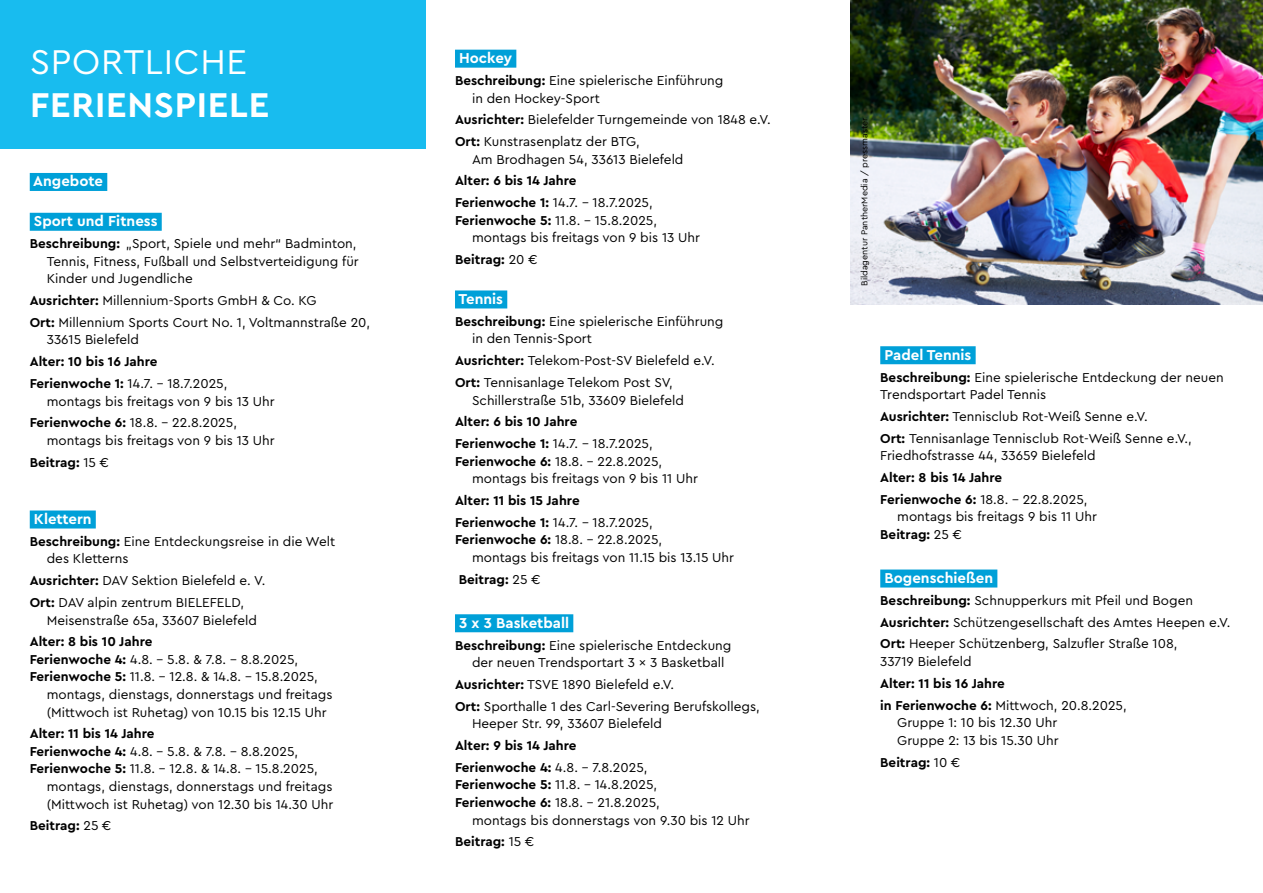
<style>
.page{position:relative;width:1263px;height:893px;background:#fff}
.page>*{position:absolute;margin:0;border:0;box-sizing:border-box;transform-origin:0 0}
.t1{font:700 36px "Cera Bielefeld";letter-spacing:.02em;color:#fff}
.t2{font:36px "Cera Bielefeld";letter-spacing:.02em;color:#fff}
.t3{font:700 15px "Cera Bielefeld";color:#fff}
.t4{font:13.5px/17.5px "Cera Bielefeld";color:#000}
.t5{font:700 13.5px/21.8px "Cera Bielefeld";color:#000}
.t6{font:9px "Cera Bielefeld";color:#000}
.s1{font-weight:700}
.s2{font-weight:400}
</style>
<div class="page">
<div style="left:0;top:0;width:425px;height:149px;background:#18bcef"></div>
<img style="left:850px;top:0;width:413px;height:304px">
<div style="left:30px;top:173px;width:77px;height:18px;background:#00a0d8"></div>
<div style="left:30px;top:213px;width:132px;height:18px;background:#00a0d8"></div>
<div style="left:30px;top:510px;width:66px;height:18px;background:#00a0d8"></div>
<div style="left:455px;top:50px;width:61px;height:18px;background:#00a0d8"></div>
<div style="left:455px;top:290px;width:52px;height:18px;background:#00a0d8"></div>
<div style="left:455px;top:614px;width:118px;height:18px;background:#00a0d8"></div>
<div style="left:880px;top:346px;width:96px;height:18px;background:#00a0d8"></div>
<div style="left:880px;top:569px;width:117px;height:18px;background:#00a0d8"></div>
<h1 class="t2" style="left:30px;top:38px;width:218px">SPORTLICHE</h1>
<h1 class="t1" style="left:30px;top:81px;width:241px">FERIENSPIELE</h1>
<p class="t3" style="left:33px;top:171px;width:71px">Angebote</p>
<p class="t3" style="left:34px;top:211px;width:125px">Sport und Fitness</p>
<p class="t4" style="left:47px;top:234px;width:313px;text-indent:-17px"><span class="s1">Beschreibung:</span> „Sport, Spiele und mehr“ Badminton,<br>Tennis, Fitness, Fußball und Selbstverteidigung für<br>Kinder und Jugendliche</p>
<p class="t4" style="left:30px;top:289px;width:342px;line-height:21.8px"><span class="s1">Ausrichter:</span> Millennium-Sports GmbH &amp; Co. KG<br><span class="s1">Ort:</span> Millennium Sports Court No. 1, Voltmannstraße 20,</p>
<p class="t4" style="left:47px;top:330px;width:94px">33615 Bielefeld</p>
<p class="t5" style="left:30px;top:350px;width:199px">Alter: 10 bis 16 Jahre<br>Ferienwoche 1: <span class="s2">14.7. - 18.7.2025,</span></p>
<p class="t4" style="left:30px;top:389px;width:247px;line-height:21.8px;text-indent:17px">montags bis freitags von 9 bis 13 Uhr<br><span class="s1">Ferienwoche 6:</span> 18.8. - 22.8.2025,</p>
<p class="t4" style="left:30px;top:429px;width:247px;line-height:21.8px;text-indent:17px">montags bis freitags von 9 bis 13 Uhr<br><span class="s1">Beitrag:</span> 15 €</p>
<p class="t3" style="left:34px;top:509px;width:59px">Klettern</p>
<p class="t4" style="left:47px;top:532px;width:290px;text-indent:-17px"><span class="s1">Beschreibung:</span> Eine Entdeckungsreise in die Welt des Kletterns</p>
<p class="t4" style="left:30px;top:569px;width:237px;line-height:21.8px"><span class="s1">Ausrichter:</span> DAV Sektion Bielefeld e. V.<br><span class="s1">Ort:</span> DAV alpin zentrum BIELEFELD,</p>
<p class="t4" style="left:47px;top:611px;width:212px">Meisenstraße 65a, 33607 Bielefeld</p>
<p class="t5" style="left:30px;top:630px;width:124px">Alter: 8 bis 10 Jahre</p>
<p class="t4" style="left:30px;top:650px;width:270px"><span class="s1">Ferienwoche 4:</span> 4.8. - 5.8. &amp; 7.8. - 8.8.2025,</p>
<p class="t4" style="left:30px;top:667px;width:290px"><span class="s1">Ferienwoche 5:</span> 11.8. - 12.8. &amp; 14.8. - 15.8.2025,</p>
<p class="t4" style="left:47px;top:685px;width:287px">montags, dienstags, donnerstags und freitags</p>
<p class="t4" style="left:47px;top:703px;width:281px">(Mittwoch ist Ruhetag) von 10.15 bis 12.15 Uhr</p>
<p class="t5" style="left:30px;top:722px;width:126px">Alter: 11 bis 14 Jahre</p>
<p class="t4" style="left:30px;top:742px;width:270px"><span class="s1">Ferienwoche 4:</span> 4.8. - 5.8. &amp; 7.8. - 8.8.2025,</p>
<p class="t4" style="left:30px;top:759px;width:290px"><span class="s1">Ferienwoche 5:</span> 11.8. - 12.8. &amp; 14.8. - 15.8.2025,</p>
<p class="t4" style="left:47px;top:777px;width:287px">montags, dienstags, donnerstags und freitags</p>
<p class="t4" style="left:47px;top:795px;width:288px">(Mittwoch ist Ruhetag) von 12.30 bis 14.30 Uhr</p>
<p class="t5" style="left:30px;top:814px;width:83px">Beitrag: <span class="s2">25 €</span></p>
<p class="t3" style="left:459px;top:48px;width:54px">Hockey</p>
<p class="t4" style="left:472px;top:71px;width:253px;text-indent:-17px"><span class="s1">Beschreibung:</span> Eine spielerische Einführung in den Hockey-Sport</p>
<p class="t4" style="left:455px;top:108px;width:317px;line-height:21.8px"><span class="s1">Ausrichter:</span> Bielefelder Turngemeinde von 1848 e.V.<br><span class="s1">Ort:</span> Kunstrasenplatz der BTG,</p>
<p class="t4" style="left:472px;top:150px;width:213px">Am Brodhagen 54, 33613 Bielefeld</p>
<p class="t5" style="left:455px;top:169px;width:199px">Alter: 6 bis 14 Jahre<br>Ferienwoche 1: <span class="s2">14.7. - 18.7.2025,</span></p>
<p class="t4" style="left:472px;top:211px;width:230px;text-indent:-17px"><span class="s1">Ferienwoche 5:</span> 11.8. - 15.8.2025, montags bis freitags von 9 bis 13 Uhr</p>
<p class="t5" style="left:455px;top:248px;width:84px">Beitrag: <span class="s2">20 €</span></p>
<p class="t3" style="left:458px;top:289px;width:46px">Tennis</p>
<p class="t4" style="left:472px;top:312px;width:253px;text-indent:-17px"><span class="s1">Beschreibung:</span> Eine spielerische Einführung in den Tennis-Sport</p>
<p class="t4" style="left:455px;top:349px;width:261px;line-height:21.8px"><span class="s1">Ausrichter:</span> Telekom-Post-SV Bielefeld e.V.<br><span class="s1">Ort:</span> Tennisanlage Telekom Post SV,</p>
<p class="t4" style="left:472px;top:391px;width:213px">Schillerstraße 51b, 33609 Bielefeld</p>
<p class="t5" style="left:455px;top:410px;width:199px">Alter: 6 bis 10 Jahre<br>Ferienwoche 1: <span class="s2">14.7. - 18.7.2025,</span></p>
<p class="t4" style="left:472px;top:452px;width:227px;text-indent:-17px"><span class="s1">Ferienwoche 6:</span> 18.8. - 22.8.2025, montags bis freitags von 9 bis 11 Uhr</p>
<p class="t5" style="left:455px;top:489px;width:199px">Alter: 11 bis 15 Jahre<br>Ferienwoche 1: <span class="s2">14.7. - 18.7.2025,</span></p>
<p class="t4" style="left:472px;top:530px;width:264px;text-indent:-17px"><span class="s1">Ferienwoche 6:</span> 18.8. - 22.8.2025,<br>montags bis freitags von 11.15 bis 13.15 Uhr</p>
<p class="t5" style="left:459px;top:568px;width:83px">Beitrag: <span class="s2">25 €</span></p>
<p class="t3" style="left:459px;top:613px;width:111px">3 x 3 Basketball</p>
<p class="t4" style="left:472px;top:636px;width:261px;text-indent:-17px"><span class="s1">Beschreibung:</span> Eine spielerische Entdeckung der neuen Trendsportart 3 x 3 Basketball</p>
<p class="t4" style="left:455px;top:673px;width:306px;line-height:21.8px"><span class="s1">Ausrichter:</span> TSVE 1890 Bielefeld e.V.<br><span class="s1">Ort:</span> Sporthalle 1 des Carl-Severing Berufskollegs,</p>
<p class="t4" style="left:472px;top:714px;width:192px">Heeper Str. 99, 33607 Bielefeld</p>
<p class="t5" style="left:455px;top:734px;width:194px">Alter: 9 bis 14 Jahre<br>Ferienwoche 4: <span class="s2">4.8. - 7.8.2025,</span></p>
<p class="t4" style="left:455px;top:775px;width:204px"><span class="s1">Ferienwoche 5:</span> 11.8. - 14.8.2025,</p>
<p class="t4" style="left:455px;top:793px;width:206px"><span class="s1">Ferienwoche 6:</span> 18.8. - 21.8.2025,</p>
<p class="t4" style="left:472px;top:811px;width:279px">montags bis donnerstags von 9.30 bis 12 Uhr</p>
<p class="t5" style="left:455px;top:830px;width:81px">Beitrag: <span class="s2">15 €</span></p>
<p class="t6" style="left:858px;top:286px;width:170px;rotate:-90deg">Bildagentur PantherMedia / pressmaster</p>
<p class="t3" style="left:884px;top:345px;width:88px">Padel Tennis</p>
<p class="t4" style="left:880px;top:368px;width:345px"><span class="s1">Beschreibung:</span> Eine spielerische Entdeckung der neuen<br>Trendsportart Padel Tennis</p>
<p class="t4" style="left:880px;top:405px;width:313px;line-height:21.8px"><span class="s1">Ausrichter:</span> Tennisclub Rot-Weiß Senne e.V.<br><span class="s1">Ort:</span> Tennisanlage Tennisclub Rot-Weiß Senne e.V.,</p>
<p class="t4" style="left:880px;top:446px;width:217px">Friedhofstrasse 44, 33659 Bielefeld</p>
<p class="t5" style="left:880px;top:466px;width:209px">Alter: 8 bis 14 Jahre<br>Ferienwoche 6: <span class="s2">18.8. – 22.8.2025,</span></p>
<p class="t4" style="left:880px;top:507px;width:218px;text-indent:17px">montags bis freitags 9 bis 11 Uhr<br><span class="s1">Beitrag:</span> 25 €</p>
<p class="t3" style="left:884px;top:568px;width:110px">Bogenschießen</p>
<p class="t4" style="left:880px;top:589px;width:352px;line-height:21.8px"><span class="s1">Beschreibung:</span> Schnupperkurs mit Pfeil und Bogen<br><span class="s1">Ausrichter:</span> Schützengesellschaft des Amtes Heepen e.V.<br><span class="s1">Ort:</span> Heeper Schützenberg, Salzufler Straße 108,</p>
<p class="t4" style="left:880px;top:652px;width:93px">33719 Bielefeld</p>
<p class="t5" style="left:880px;top:672px;width:248px">Alter: 11 bis 16 Jahre<br>in Ferienwoche 6: <span class="s2">Mittwoch, 20.8.2025,</span></p>
<p class="t4" style="left:897px;top:713px;width:163px">Gruppe 1: 10 bis 12.30 Uhr<br>Gruppe 2: 13 bis 15.30 Uhr</p>
<p class="t5" style="left:880px;top:750px;width:82px">Beitrag: <span class="s2">10 €</span></p>
</div>
